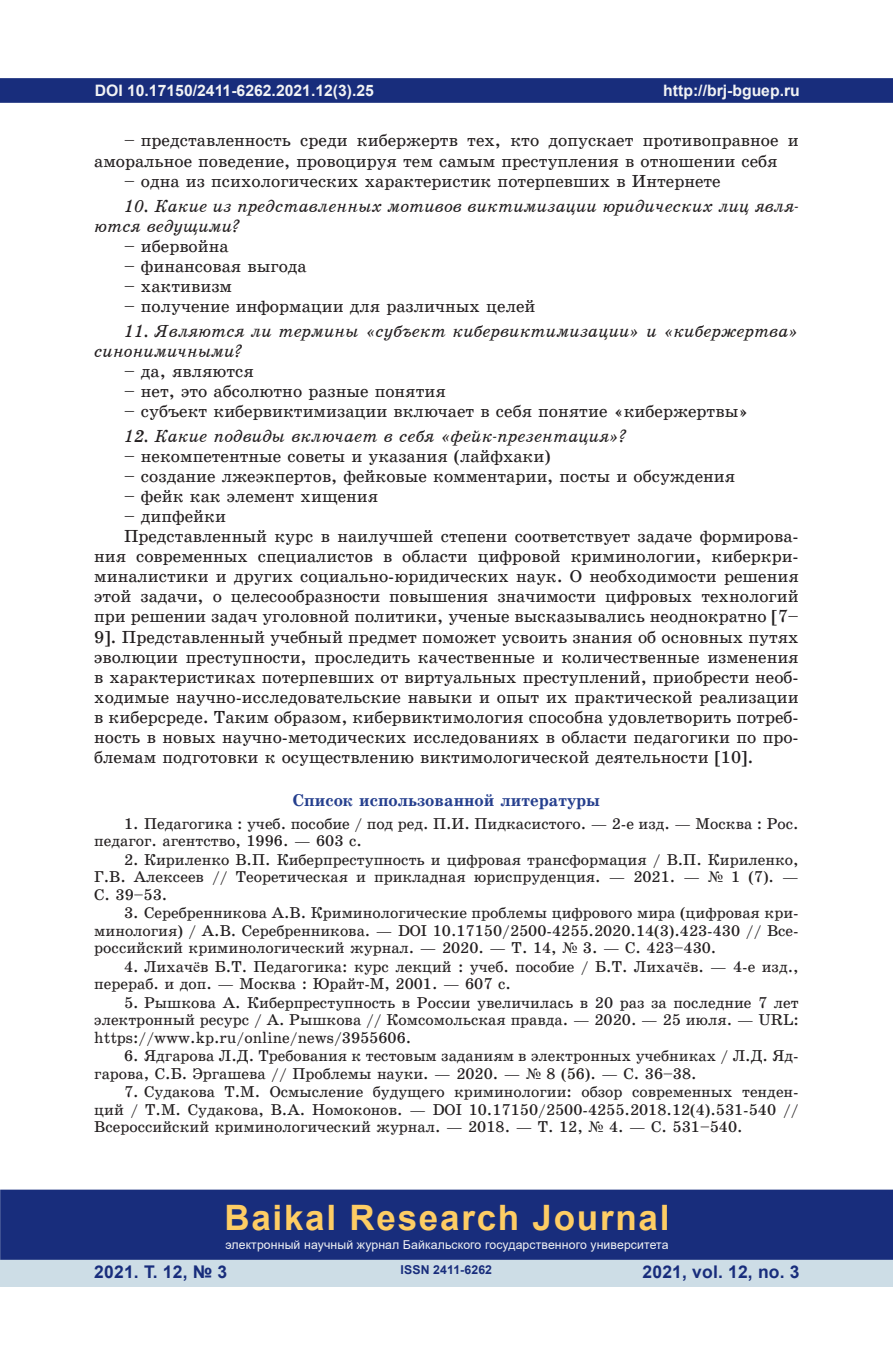
<style>
.page{position:relative;width:893px;height:1360px;background:#fff}
.page>*{position:absolute;margin:0;border:0;box-sizing:border-box;transform-origin:0 0}
.t1{font:700 35px "Arial";letter-spacing:.05em;color:#fecd64}
.t2{font:17.5px/20.1px "School Book C";color:#231f20}
.t3{font:17.5px/20.1px "School Book C Italic";color:#231f20}
.t4{font:700 17.5px "Arial";letter-spacing:.01em;color:#182d7c}
.t5{font:17.15px "School Book C Bold";color:#253f8e}
.t6{font:15.75px/17.5px "School Book C";color:#231f20;text-align:justify}
.t7{font:700 15.75px "Arial";color:#f2f3f4}
.t8{font:12.25px "Arial";letter-spacing:.01em;color:#f2f3f4}
.t9{font:700 12.25px "Arial";letter-spacing:.01em;color:#182d7c}
.s1{font-family:"Times New Roman"}
</style>
<div class="page">
<div style="left:0;top:78px;width:893px;height:25px;background:#182d7c;border:2px solid #182d7c"></div>
<div style="left:0;top:1258px;width:893px;height:28px;background:#cddde6"></div>
<div style="left:0;top:1189px;width:893px;height:70px;background:#182d7c;border:2px solid #182d7c"></div>
<p class="t7" style="left:95px;top:79px;width:281px">DOI 10.17150/2411-6262.2021.12(3).25</p>
<p class="t7" style="left:663px;top:79px;width:138px">http://brj-bguep.ru</p>
<p class="t2" style="left:94px;top:131px;width:706px;text-indent:30px">– представленность среди кибержертв тех, кто допускает противоправное и аморальное поведение, провоцируя тем самым преступления в отношении себя</p>
<p class="t2" style="left:124px;top:171px;width:598px">– одна из психологических характеристик потерпевших в Интернете</p>
<p class="t3" style="left:94px;top:195px;width:706px;text-indent:30px">10. Какие из представленных мотивов виктимизации юридических лиц явля&shy;ются ведущими?</p>
<p class="t2" style="left:124px;top:236px;width:106px">– ибервойна</p>
<p class="t2" style="left:124px;top:256px;width:184px">– финансовая выгода</p>
<p class="t2" style="left:124px;top:276px;width:110px">– хактивизм</p>
<p class="t2" style="left:124px;top:296px;width:413px">– получение информации для различных целей</p>
<p class="t3" style="left:94px;top:321px;width:706px;text-indent:30px">11. Являются ли термины «субъект кибервиктимизации» и «кибержертва» синонимичными?</p>
<p class="t2" style="left:124px;top:361px;width:131px">– да, являются</p>
<p class="t2" style="left:124px;top:381px;width:323px">– нет, это абсолютно разные понятия</p>
<p class="t2" style="left:124px;top:401px;width:626px">– субъект кибервиктимизации включает в себя понятие «кибержертвы»</p>
<p class="t3" style="left:124px;top:426px;width:505px">12. Какие подвиды включает в себя «фейк-презентация»?</p>
<p class="t2" style="left:124px;top:446px;width:428px">– некомпетентные советы и указания (лайфхаки)</p>
<p class="t2" style="left:124px;top:466px;width:613px">– создание лжеэкпертов, фейковые комментарии, посты и обсуждения</p>
<p class="t2" style="left:124px;top:486px;width:256px">– фейк как элемент хищения</p>
<p class="t2" style="left:124px;top:506px;width:103px">– дипфейки</p>
<p class="t2" style="left:124px;top:526px;width:676px">Представленный курс в наилучшей степени соответствует задаче формирова-</p>
<p class="t2" style="left:94px;top:546px;width:706px">ния современных специалистов в области цифровой криминологии, киберкри-</p>
<p class="t2" style="left:94px;top:566px;width:706px">миналистики и других социально-юридических наук. О необходимости решения</p>
<p class="t2" style="left:94px;top:586px;width:706px">этой задачи, о целесообразности повышения значимости цифровых технологий</p>
<p class="t2" style="left:94px;top:606px;width:706px">при решении задач уголовной политики, ученые высказывались неоднократно [7–</p>
<p class="t2" style="left:94px;top:626px;width:706px">9]. Представленный учебный предмет поможет усвоить знания об основных путях</p>
<p class="t2" style="left:94px;top:646px;width:706px">эволюции преступности, проследить качественные и количественные изменения</p>
<p class="t2" style="left:94px;top:666px;width:706px">в характеристиках потерпевших от виртуальных преступлений, приобрести необ-</p>
<p class="t2" style="left:94px;top:686px;width:706px">ходимые научно-исследовательские навыки и опыт их практической реализации</p>
<p class="t2" style="left:94px;top:707px;width:706px">в киберсреде. Таким образом, кибервиктимология способна удовлетворить потреб-</p>
<p class="t2" style="left:94px;top:727px;width:706px">ность в новых научно-методических исследованиях в области педагогики по про-</p>
<p class="t2" style="left:94px;top:747px;width:661px">блемам подготовки к осуществлению виктимологической деятельности [10].</p>
<p class="t5" style="left:293px;top:791px;width:309px">Список использованной литературы</p>
<p class="t6" style="left:94px;top:814px;width:706px;text-indent:30px">1. Педагогика : учеб. пособие / под ред. П.И. Пидкасистого. — 2-е изд. — Москва : Рос. педагог. агентство, 1996. — 603 с.</p>
<p class="t6" style="left:94px;top:850px;width:706px;text-indent:30px">2. Кириленко В.П. Киберпреступность и цифровая трансформация / В.П. Кириленко, Г.В. Алексеев // Теоретическая и прикладная юриспруденция. — 2021. — <span class="s1">№</span> 1 (7). — С. 39–53.</p>
<p class="t6" style="left:94px;top:904px;width:706px;text-indent:30px">3. Серебренникова А.В. Криминологические проблемы цифрового мира (цифровая кри&shy;минология) / А.В. Серебренникова. — DOI 10.17150/2500-4255.2020.14(3).423-430 // Все&shy;российский криминологический журнал. — 2020. — Т. 14, <span class="s1">№</span> 3. — С. 423–430.</p>
<p class="t6" style="left:94px;top:957px;width:706px;text-indent:30px">4. Лихач<span class="s1">ё</span>в Б.Т. Педагогика: курс лекций : учеб. пособие / Б.Т. Лихач<span class="s1">ё</span>в. — 4-е изд., перераб. и доп. — Москва : Юрайт-М, 2001. — 607 с.</p>
<p class="t6" style="left:94px;top:993px;width:706px;text-indent:30px">5. Рышкова А. Киберпреступность в России увеличилась в 20 раз за последние 7 лет электронный ресурс / А. Рышкова // Комсомольская правда. — 2020. — 25 июля. — URL: https://www.kp.ru/online/news/3955606.</p>
<p class="t6" style="left:94px;top:1047px;width:706px;text-indent:30px">6. Ядгарова Л.Д. Требования к тестовым заданиям в электронных учебниках / Л.Д. Яд&shy;гарова, С.Б. Эргашева // Проблемы науки. — 2020. — <span class="s1">№</span> 8 (56). — С. 36–38.</p>
<p class="t6" style="left:94px;top:1083px;width:706px;text-indent:30px">7. Судакова Т.М. Осмысление будущего криминологии: обзор современных тенден&shy;ций / Т.М. Судакова, В.А. Номоконов. — DOI 10.17150/2500-4255.2018.12(4).531-540 // Всероссийский криминологический журнал. — 2018. — Т. 12, <span class="s1">№</span> 4. — С. 531–540.</p>
<h1 class="t1" style="left:224px;top:1192px;width:447px">Baikal Research Journal</h1>
<p class="t8" style="left:225px;top:1236px;width:445px">электронный научный журнал Байкальского государственного университета</p>
<p class="t4" style="left:94px;top:1259px;width:135px">2021. Т. 12, № 3</p>
<p class="t4" style="left:643px;top:1259px;width:159px">2021, vol. 12, no. 3</p>
<p class="t9" style="left:401px;top:1261px;width:93px">ISSN 2411-6262</p>
</div>
